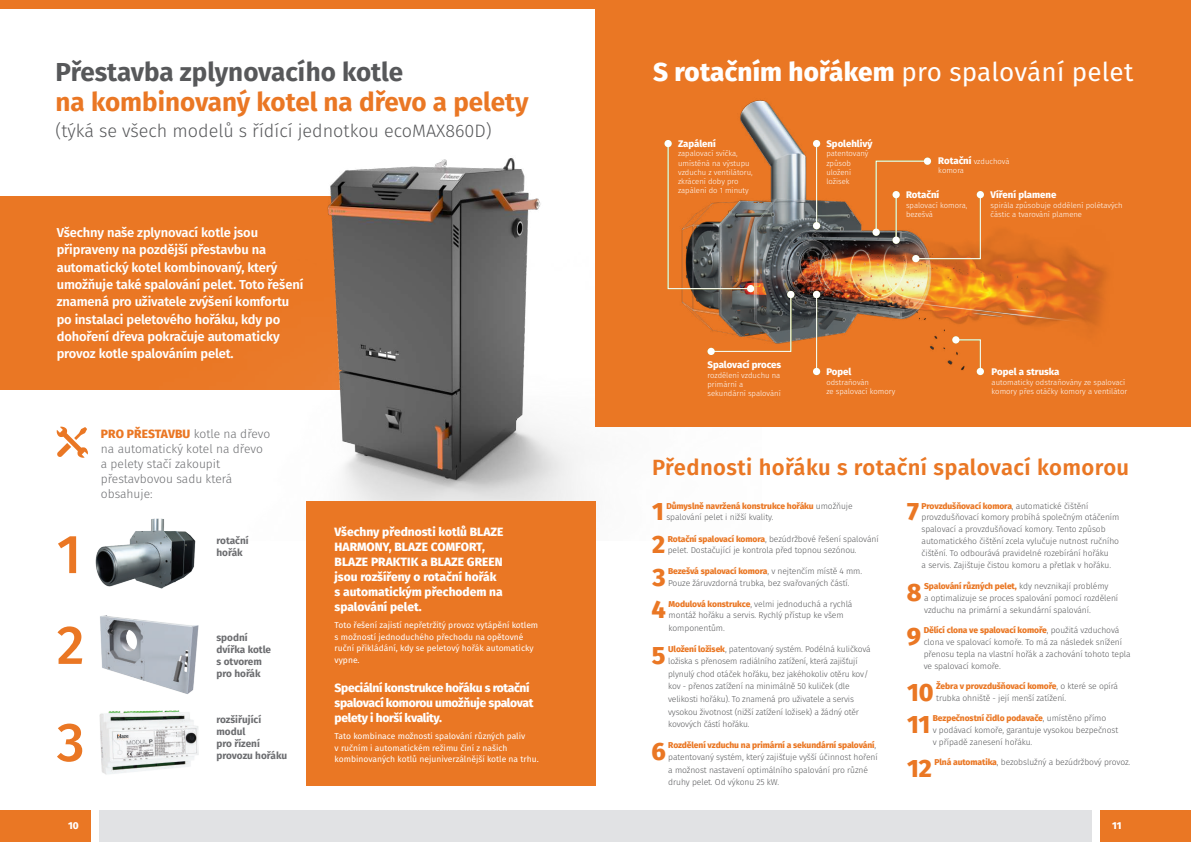
<style>
.page{position:relative;width:1191px;height:842px;background:#fff}
.page>*{position:absolute;margin:0;border:0;box-sizing:border-box;transform-origin:0 0}
.t1{font:500 54.7px/90.8px "Fira Sans";color:#ea7724}
.t2{font:26px "Fira Sans";letter-spacing:.01em;color:#fff}
.t3{font:700 26px "Fira Sans";color:#ea7724}
.t4{font:700 26px "Fira Sans";color:#57585a}
.t5{font:800 25px "Fira Sans";color:#ea7724}
.t6{font:600 22px "Fira Sans";letter-spacing:.02em;color:#ea7724}
.t7{font:300 18px "Fira Sans";color:#57585a}
.t8{font:600 12.9px/17.3px "Fira Sans";letter-spacing:-.01em;color:#fff}
.t9{font:800 12px/15px "Fira Sans";letter-spacing:-.01em;color:#fff}
.t10{font:300 12px/15px "Fira Sans";color:#6c6d70}
.t11{font:700 10px/12px "Fira Sans";color:#6c6d70}
.t12{font:800 10px "Fira Sans";color:#fff}
.t13{font:800 9.6px "Fira Sans";color:#fff}
.t14{font:300 8.5px/11.9px "Fira Sans";letter-spacing:-.01em;color:#57585a}
.t15{font:8.5px/11.5px "Fira Sans";color:#fff}
.t16{font:300 7.7px/9.2px "Fira Sans";color:#fff}
.s1{font-weight:800;color:#ea7724}
.s2{font-weight:800}
.s3{font-weight:800;font-size:9.6px}
</style>
<div class="page">
<div style="left:99px;top:811px;width:992px;height:31px;background:#e1e2e4"></div>
<div style="left:0;top:811px;width:91px;height:31px;background:#ea7724"></div>
<div style="left:1100px;top:811px;width:91px;height:31px;background:#ea7724"></div>
<div style="left:0;top:0;width:1191px;height:9px;background:#ea7724"></div>
<div style="left:0;top:196px;width:405px;height:194px;background:#ea7724"></div>
<img style="left:321px;top:158px;width:275px;height:383px">
<div style="left:595px;top:0;width:596px;height:427px;background:#ea7724"></div>
<img style="left:665px;top:100px;width:442px;height:272px">
<svg style="left:664px;top:140px;width:7px;height:7px"></svg>
<hr style="left:816px;top:143px;width:1px;height:83px;background:#fff">
<div style="left:813px;top:222px;width:7px;height:7px;background:#fff;border-radius:50%"></div>
<div style="left:813px;top:140px;width:7px;height:7px;background:#fff;border-radius:50%"></div>
<div style="left:872px;top:229px;width:7px;height:7px;background:#fff;border-radius:50%"></div>
<div style="left:924px;top:158px;width:7px;height:7px;background:#fff;border-radius:50%"></div>
<hr style="left:816px;top:294px;width:1px;height:78px;background:#fff">
<div style="left:813px;top:368px;width:7px;height:7px;background:#fff;border-radius:50%"></div>
<div style="left:813px;top:291px;width:7px;height:7px;background:#fff;border-radius:50%"></div>
<svg style="left:667px;top:139px;width:124px;height:213px"></svg>
<div style="left:787px;top:291px;width:7px;height:7px;background:#fff;border-radius:50%"></div>
<div style="left:707px;top:348px;width:7px;height:7px;background:#fff;border-radius:50%"></div>
<svg style="left:875px;top:160px;width:106px;height:100px"></svg>
<div style="left:976px;top:191px;width:8px;height:7px;background:#fff;border-radius:50%"></div>
<div style="left:912px;top:255px;width:7px;height:7px;background:#fff;border-radius:50%"></div>
<svg style="left:951px;top:339px;width:30px;height:37px"></svg>
<div style="left:976px;top:368px;width:8px;height:7px;background:#fff;border-radius:50%"></div>
<div style="left:952px;top:336px;width:7px;height:7px;background:#fff;border-radius:50%"></div>
<svg style="left:56px;top:426px;width:32px;height:32px"></svg>
<img style="left:95px;top:518px;width:101px;height:71px">
<img style="left:100px;top:710px;width:98px;height:65px">
<img style="left:100px;top:615px;width:99px;height:79px">
<div style="left:306px;top:501px;width:289px;height:284px;background:#ea7724"></div>
<h2 class="t4" style="left:56px;top:50px;width:349px">Přestavba zplynovacího kotle</h2>
<h2 class="t3" style="left:56px;top:80px;width:474px">na kombinovaný kotel na dřevo a pelety</h2>
<h3 class="t7" style="left:56px;top:118px;width:437px">(týká se všech modelů s řídící jednotkou ecoMAX860D)</h3>
<p class="t8" style="left:57px;top:223px;width:248px">Všechny naše zplynovací kotle jsou připraveny na pozdější přestavbu na automatický kotel kombinovaný, který umožňuje také spalování pelet. Toto řešení znamená pro uživatele zvýšení komfortu po instalaci peletového hořáku, kdy po dohoření dřeva pokračuje automaticky provoz kotle spalováním pelet.</p>
<h1 class="t1" style="left:57px;top:506px;width:29px">1<br>2</h1>
<h1 class="t1" style="left:57px;top:694px;width:29px">3</h1>
<h3 class="t10" style="left:101px;top:426px;width:171px"><span class="s1">PRO PŘESTAVBU</span> kotle na dřevo na automatický kotel na dřevo a pelety stačí zakoupit přestavbovou sadu která obsahuje:</h3>
<p class="t11" style="left:216px;top:534px;width:34px">rotační hořák</p>
<h3 class="t9" style="left:334px;top:523px;width:170px">Všechny přednosti kotlů BLAZE<br>HARMONY, BLAZE COMFORT,<br>BLAZE PRAKTIK a BLAZE GREEN jsou rozšířeny o rotační hořák s automatickým přechodem na spalování pelet.</h3>
<p class="t15" style="left:334px;top:619px;width:205px">Toto řešení zajistí nepřetržitý provoz vytápění kotlem s možností jednoduchého přechodu na opětovné ruční přikládání, kdy se peletový hořák automaticky vypne.</p>
<h3 class="t9" style="left:334px;top:679px;width:200px">Speciální konstrukce hořáku s rotační spalovací komorou umožňuje spalovat pelety i horší kvality.</h3>
<p class="t15" style="left:334px;top:730px;width:206px">Tato kombinace možnosti spalování různých paliv<br>v ručním i automatickém režimu činí z našich kombinovaných kotlů nejuniverzálnější kotle na trhu.</p>
<p class="t11" style="left:216px;top:631px;width:56px">spodní dvířka kotle s otvorem pro hořák</p>
<p class="t11" style="left:216px;top:713px;width:72px">rozšiřující modul<br>pro řízení provozu hořáku</p>
<h2 class="t2" style="left:653px;top:52px;width:482px"><span class="s2">S rotačním hořákem</span> pro spalování pelet</h2>
<p class="t13" style="left:678px;top:136px;width:39px">Zapálení</p>
<p class="t16" style="left:678px;top:149px;width:76px">zapalovací svíčka, umístěná na výstupu vzduchu z ventilátoru, zkrácení doby pro zapálení do 1 minuty</p>
<p class="t13" style="left:826px;top:136px;width:48px">Spolehlivý</p>
<p class="t16" style="left:826px;top:149px;width:44px">patentovaný způsob uložení ložisek</p>
<p class="t16" style="left:938px;top:157px;width:73px"><span class="s3">Rotační</span> vzduchová komora</p>
<p class="t13" style="left:906px;top:187px;width:35px">Rotační</p>
<p class="t16" style="left:906px;top:200px;width:63px">spalovací komora, bezešvá</p>
<p class="t13" style="left:990px;top:187px;width:67px">Víření plamene</p>
<p class="t16" style="left:990px;top:200px;width:133px">spirála způsobuje oddělení polétavých částic a tvarování plamene</p>
<p class="t13" style="left:707px;top:357px;width:75px">Spalovací proces</p>
<p class="t16" style="left:707px;top:370px;width:75px">rozdělení vzduchu na primární a sekundární spalování</p>
<p class="t13" style="left:826px;top:364px;width:27px">Popel</p>
<p class="t16" style="left:826px;top:377px;width:70px">odstraňován<br>ze spalovací komory</p>
<p class="t13" style="left:991px;top:364px;width:69px">Popel a struska</p>
<p class="t16" style="left:991px;top:377px;width:137px">automaticky odstraňovány ze spalovací komory přes otáčky komory a ventilátor</p>
<h3 class="t6" style="left:652px;top:449px;width:478px">Přednosti hořáku s rotační spalovací komorou</h3>
<h3 class="t5" style="left:652px;top:490px;width:13px">1</h3>
<p class="t14" style="left:666px;top:500px;width:188px;line-height:11.5px"><span class="s1">Důmyslně navržená konstrukce hořáku</span> umožňuje spalování pelet i nižší kvality.</p>
<h3 class="t5" style="left:652px;top:523px;width:15px">2</h3>
<p class="t14" style="left:668px;top:533px;width:212px;line-height:11.5px"><span class="s1">Rotační spalovací komora</span>, bezúdržbové řešení spalování pelet. Dostačující je kontrola před topnou sezónou.</p>
<h3 class="t5" style="left:652px;top:555px;width:15px">3</h3>
<p class="t14" style="left:668px;top:565px;width:196px;line-height:11.5px"><span class="s1">Bezešvá spalovací komora</span>, v nejtenčím místě 4 mm.<br>Pouze žáruvzdorná trubka, bez svařovaných částí.</p>
<h3 class="t5" style="left:651px;top:588px;width:16px">4</h3>
<p class="t14" style="left:668px;top:598px;width:185px;line-height:11.5px"><span class="s1">Modulová konstrukce</span>, velmi jednoduchá a rychlá montáž hořáku a servis. Rychlý přístup ke všem</p>
<p class="t14" style="left:668px;top:622px;width:58px">komponentům.</p>
<h3 class="t5" style="left:652px;top:633px;width:15px">5</h3>
<p class="t14" style="left:668px;top:643px;width:204px;line-height:11.5px"><span class="s1">Uložení ložisek</span>, patentovaný systém. Podélná kuličková ložiska s přenosem radiálního zatížení, která zajišťují</p>
<p class="t14" style="left:668px;top:667px;width:202px;line-height:12.7px">plynulý chod otáček hořáku, bez jakéhokoliv otěru kov/ kov - přenos zatížení na minimálně 50 kuliček (dle velikosti hořáku). To znamená pro uživatele a servis vysokou životnost (nižší zatížení ložisek) a žádný otěr kovových částí hořáku.</p>
<h3 class="t5" style="left:651px;top:729px;width:16px">6</h3>
<p class="t14" style="left:668px;top:740px;width:211px;line-height:11.5px"><span class="s1">Rozdělení vzduchu na primární a sekundární spalování</span>, patentovaný systém, který zajišťuje vyšší účinnost hoření</p>
<p class="t14" style="left:668px;top:763px;width:201px;line-height:12.7px">a možnost nastavení optimálního spalování pro různé druhy pelet. Od výkonu 25 kW.</p>
<h3 class="t5" style="left:907px;top:490px;width:13px">7</h3>
<p class="t14" style="left:921px;top:500px;width:199px"><span class="s1">Provzdušňovací komora</span>, automatické čištění provzdušňovací komory probíhá společným otáčením spalovací a provzdušňovací komory. Tento způsob automatického čištění zcela vylučuje nutnost ručního čištění. To odbourává pravidelné rozebírání hořáku<br>a servis. Zajištuje čistou komoru a přetlak v hořáku.</p>
<h3 class="t5" style="left:906px;top:570px;width:16px">8</h3>
<p class="t14" style="left:924px;top:580px;width:196px"><span class="s1">Spalování různých pelet,</span> kdy nevznikají problémy<br>a optimalizuje se proces spalování pomocí rozdělení vzduchu na primární a sekundární spalování.</p>
<h3 class="t5" style="left:907px;top:614px;width:16px">9</h3>
<p class="t14" style="left:923px;top:624px;width:208px"><span class="s1">Dělící clona ve spalovací komoře</span>, použitá vzduchová clona ve spalovací komoře. To má za následek snížení přenosu tepla na vlastní hořák a zachování tohoto tepla ve spalovací komoře.</p>
<h3 class="t5" style="left:907px;top:670px;width:28px">10</h3>
<p class="t14" style="left:936px;top:680px;width:183px;line-height:11.5px"><span class="s1">Žebra v provzdušňovací komoře</span>, o které se opírá trubka ohniště - její menší zatížení.</p>
<h3 class="t5" style="left:907px;top:702px;width:24px">11</h3>
<p class="t14" style="left:932px;top:712px;width:187px"><span class="s1">Bezpečnostní čidlo podavače</span>, umístěno přímo<br>v podávací komoře, garantuje vysokou bezpečnost v případě zanesení hořáku.</p>
<h3 class="t5" style="left:907px;top:746px;width:26px">12</h3>
<p class="t14" style="left:934px;top:756px;width:197px"><span class="s1">Plná automatika</span>, bezobslužný a bezúdržbový provoz.</p>
<p class="t12" style="left:68px;top:816px;width:12px">10</p>
<p class="t12" style="left:1112px;top:816px;width:11px">11</p>
</div>
